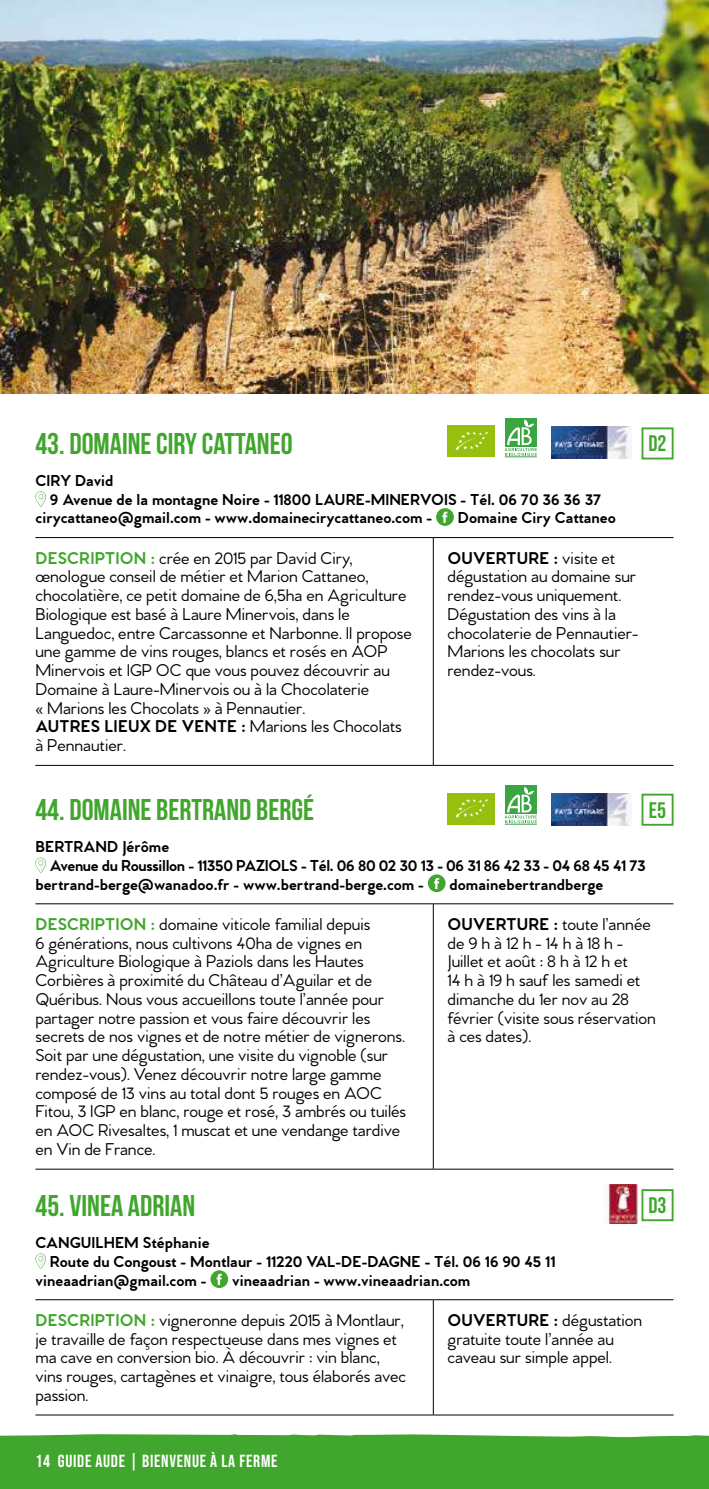
<style>
.page{position:relative;width:709px;height:1489px;background:#fff}
.page>*{position:absolute;margin:0;border:0;box-sizing:border-box;transform-origin:0 0}
.t1{font:700 30px "Bebas Neue";color:#41a62d}
.t2{font:22.5px "Bebas Neue";color:#41a62d}
.t3{font:500 17.5px/18.8px "Venti CF";color:#000}
.t4{font:17.5px "Bebas Neue";letter-spacing:.04em;color:#fff}
.t5{font:700 16.25px "Venti CF";color:#000}
.t6{font:700 16.25px "Venti CF";letter-spacing:-.02em;color:#000}
.s1{font-weight:700;color:#41a62d}
.s2{font-weight:700}
</style>
<div class="page">
<img style="left:0;top:0;width:709px;height:393px">
<div style="left:0;top:1434px;width:709px;height:54px;background:#41a62d"></div>
<hr style="left:35px;top:537px;width:398px;height:1px;background:#000">
<hr style="left:433px;top:537px;width:240px;height:1px;background:#000">
<hr style="left:433px;top:538px;width:1px;height:227px;background:#000">
<hr style="left:35px;top:765px;width:398px;height:1px;background:#000">
<hr style="left:433px;top:765px;width:240px;height:1px;background:#000">
<svg style="left:35px;top:491px;width:11px;height:16px"></svg>
<svg style="left:436px;top:508px;width:18px;height:18px"></svg>
<div style="left:641px;top:427px;width:32px;height:32px;border:2px solid #41a62d"></div>
<hr style="left:505px;top:456px;width:32px;height:1px;background:#39a642">
<div style="left:505px;top:418px;width:32px;height:29px;background:#39a642"></div>
<svg style="left:505px;top:419px;width:32px;height:37px"></svg>
<div style="left:447px;top:425px;width:48px;height:32px;background:#97bf0d"></div>
<svg style="left:455px;top:431px;width:33px;height:20px"></svg>
<img style="left:551px;top:426px;width:80px;height:32px">
<hr style="left:35px;top:903px;width:398px;height:1px;background:#000">
<hr style="left:433px;top:903px;width:240px;height:1px;background:#000">
<hr style="left:433px;top:904px;width:1px;height:264px;background:#000">
<hr style="left:35px;top:1168px;width:398px;height:1px;background:#000">
<hr style="left:433px;top:1168px;width:240px;height:1px;background:#000">
<svg style="left:35px;top:857px;width:11px;height:16px"></svg>
<svg style="left:428px;top:874px;width:17px;height:18px"></svg>
<div style="left:641px;top:793px;width:32px;height:32px;border:2px solid #41a62d"></div>
<hr style="left:505px;top:823px;width:32px;height:1px;background:#39a642">
<div style="left:505px;top:785px;width:32px;height:29px;background:#39a642"></div>
<svg style="left:505px;top:787px;width:32px;height:36px"></svg>
<div style="left:447px;top:792px;width:48px;height:32px;background:#97bf0d"></div>
<svg style="left:455px;top:799px;width:33px;height:19px"></svg>
<img style="left:551px;top:793px;width:80px;height:32px">
<hr style="left:35px;top:1299px;width:398px;height:1px;background:#000">
<hr style="left:433px;top:1299px;width:240px;height:1px;background:#000">
<hr style="left:433px;top:1299px;width:1px;height:115px;background:#000">
<hr style="left:35px;top:1414px;width:398px;height:1px;background:#000">
<hr style="left:433px;top:1414px;width:240px;height:1px;background:#000">
<svg style="left:35px;top:1253px;width:11px;height:16px"></svg>
<svg style="left:210px;top:1270px;width:18px;height:17px"></svg>
<div style="left:641px;top:1189px;width:32px;height:32px;border:2px solid #41a62d"></div>
<img style="left:604px;top:1184px;width:34px;height:39px">
<h1 class="t1" style="left:35px;top:427px;width:259px">43. DOMAINE CIRY CATTANEO</h1>
<p class="t5" style="left:35px;top:470px;width:80px">CIRY David</p>
<p class="t5" style="left:50px;top:489px;width:553px">9 Avenue de la montagne Noire - 11800 LAURE-MINERVOIS - Tél. 06 70 36 36 37</p>
<p class="t5" style="left:35px;top:508px;width:398px">cirycattaneo@gmail.com - www.domainecirycattaneo.com -</p>
<p class="t5" style="left:458px;top:508px;width:160px">Domaine Ciry Cattaneo</p>
<p class="t3" style="left:35px;top:549px;width:378px"><span class="s1">DESCRIPTION :</span> crée en 2015 par David Ciry, œnologue conseil de métier et Marion Cattaneo, chocolatière, ce petit domaine de 6,5ha en Agriculture Biologique est basé à Laure Minervois, dans le Languedoc, entre Carcassonne et Narbonne. Il propose une gamme de vins rouges, blancs et rosés en AOP Minervois et IGP OC que vous pouvez découvrir au Domaine à Laure-Minervois ou à la Chocolaterie<br>« Marions les Chocolats » à Pennautier.<br><span class="s2">AUTRES LIEUX DE VENTE :</span> Marions les Chocolats à Pennautier.</p>
<p class="t3" style="left:447px;top:549px;width:192px"><span class="s2">OUVERTURE :</span> visite et dégustation au domaine sur rendez-vous uniquement.<br>Dégustation des vins à la chocolaterie de Pennautier-<br>Marions les chocolats sur rendez-vous.</p>
<p class="t2" style="left:648px;top:431px;width:20px">D2</p>
<h1 class="t1" style="left:35px;top:793px;width:280px">44. DOMAINE BERTRAND BERGÉ</h1>
<p class="t5" style="left:35px;top:836px;width:135px">BERTRAND Jérôme</p>
<p class="t6" style="left:50px;top:855px;width:597px">Avenue du Roussillon - 11350 PAZIOLS - Tél. 06 80 02 30 13 - 06 31 86 42 33 - 04 68 45 41 73</p>
<p class="t5" style="left:35px;top:874px;width:390px">bertrand-berge@wanadoo.fr - www.bertrand-berge.com -</p>
<p class="t5" style="left:449px;top:874px;width:155px">domainebertrandberge</p>
<p class="t3" style="left:35px;top:915px;width:372px"><span class="s1">DESCRIPTION :</span> domaine viticole familial depuis<br>6 générations, nous cultivons 40ha de vignes en Agriculture Biologique à Paziols dans les Hautes Corbières à proximité du Château d’Aguilar et de Quéribus. Nous vous accueillons toute l’année pour partager notre passion et vous faire découvrir les secrets de nos vignes et de notre métier de vignerons.<br>Soit par une dégustation, une visite du vignoble (sur rendez-vous). Venez découvrir notre large gamme composé de 13 vins au total dont 5 rouges en AOC Fitou, 3 IGP en blanc, rouge et rosé, 3 ambrés ou tuilés en AOC Rivesaltes, 1 muscat et une vendange tardive en Vin de France.</p>
<p class="t3" style="left:447px;top:915px;width:210px"><span class="s2">OUVERTURE :</span> toute l’année de 9 h à 12 h - 14 h à 18 h -<br>Juillet et août : 8 h à 12 h et<br>14 h à 19 h sauf les samedi et dimanche du 1er nov au 28 février (visite sous réservation à ces dates).</p>
<p class="t2" style="left:649px;top:797px;width:19px">E5</p>
<h1 class="t1" style="left:35px;top:1188px;width:161px">45. VINEA ADRIAN</h1>
<p class="t5" style="left:35px;top:1232px;width:176px">CANGUILHEM Stéphanie</p>
<p class="t5" style="left:50px;top:1251px;width:507px">Route du Congoust - Montlaur - 11220 VAL-DE-DAGNE - Tél. 06 16 90 45 11</p>
<p class="t5" style="left:35px;top:1270px;width:173px">vineaadrian@gmail.com -</p>
<p class="t5" style="left:232px;top:1270px;width:240px">vineaadrian - www.vineaadrian.com</p>
<p class="t3" style="left:35px;top:1310px;width:372px"><span class="s1">DESCRIPTION :</span> vigneronne depuis 2015 à Montlaur, je travaille de façon respectueuse dans mes vignes et ma cave en conversion bio. À découvrir : vin blanc, vins rouges, cartagènes et vinaigre, tous élaborés avec passion.</p>
<p class="t3" style="left:447px;top:1310px;width:196px"><span class="s2">OUVERTURE :</span> dégustation gratuite toute l’année au caveau sur simple appel.</p>
<p class="t2" style="left:648px;top:1192px;width:20px">D3</p>
<p class="t4" style="left:35px;top:1450px;width:243px">14 GUIDE AUDE | BIENVENUE À LA FERME</p>
</div>
